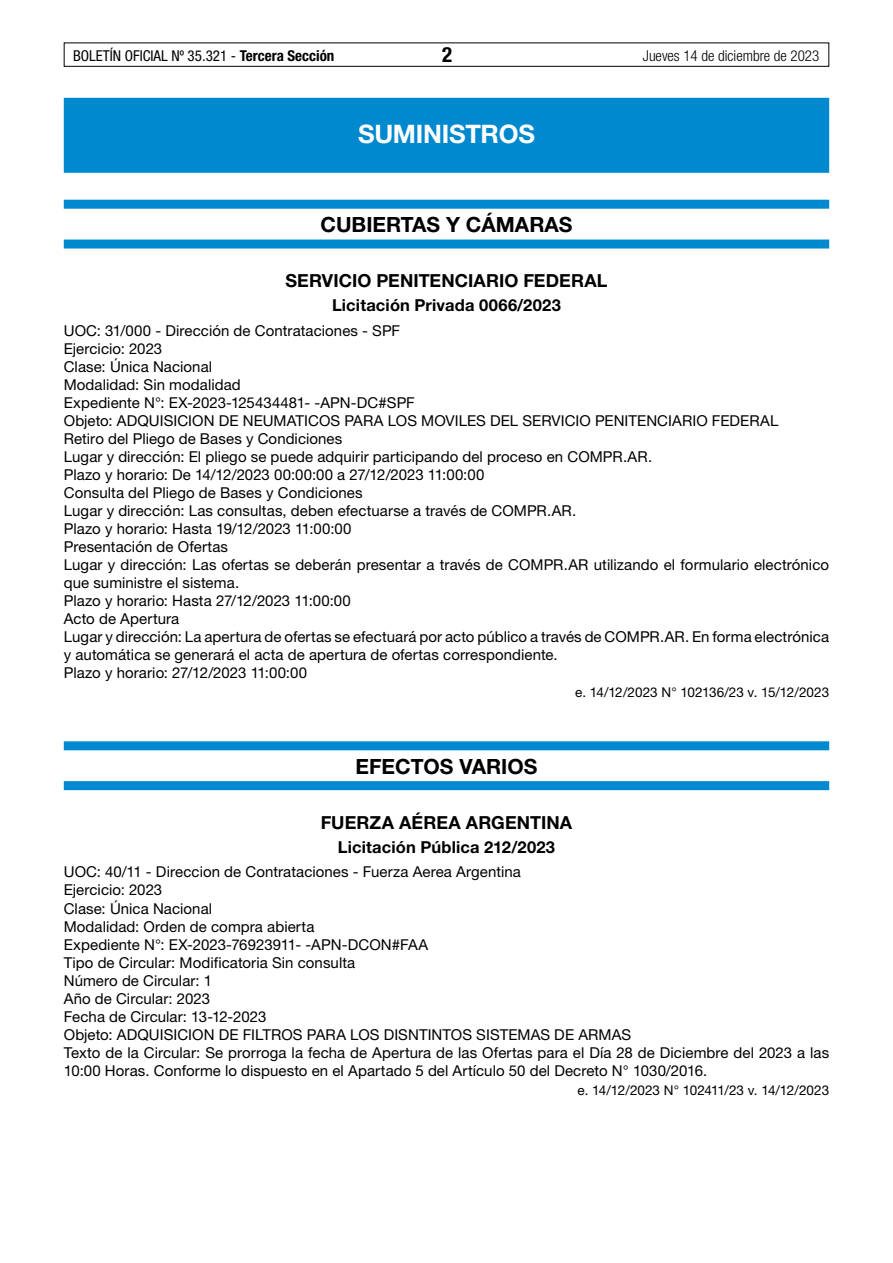
<style>
.page{position:relative;width:893px;height:1263px;background:#fff}
.page>*{position:absolute;margin:0;border:0;box-sizing:border-box;transform-origin:0 0}
.t1{font:700 25.5px "Helvetica Neue LT Std";letter-spacing:-.01em;color:#fff}
.t2{font:700 21px "Helvetica Neue LT Std";color:#000}
.t3{font:700 condensed 21px "Helvetica Neue LT Std";color:#000}
.t4{font:700 18px "Helvetica Neue LT Std";letter-spacing:.005em;color:#000}
.t5{font:700 16.5px "Helvetica Neue LT Std";letter-spacing:.01em;color:#000}
.t6{font:15px/18px "Helvetica Neue LT Std";letter-spacing:.005em;color:#000}
.t7{font:condensed 15px "Helvetica Neue LT Std";color:#000}
.t8{font:300 condensed 15px "Helvetica Neue LT Std";color:#000}
.t9{font:13.5px "Helvetica Neue LT Std";letter-spacing:-.005em;color:#000}
.s1{font-weight:700}
</style>
<div class="page">
<div style="left:64px;top:43px;width:765px;height:24px;border:1px solid #000"></div>
<div style="left:64px;top:98px;width:765px;height:75px;background:#0089cf"></div>
<div style="left:64px;top:200px;width:765px;height:9px;background:#0089cf"></div>
<div style="left:64px;top:240px;width:765px;height:9px;background:#0089cf"></div>
<div style="left:64px;top:741px;width:765px;height:9px;background:#0089cf"></div>
<div style="left:64px;top:781px;width:765px;height:9px;background:#0089cf"></div>
<p class="t7" style="left:73px;top:47px;width:263px">BOLETÍN OFICIAL Nº 35.321 - <span class="s1">Tercera Sección</span></p>
<h2 class="t3" style="left:442px;top:42px;width:12px">2</h2>
<p class="t8" style="left:643px;top:47px;width:178px">Jueves 14 de diciembre de 2023</p>
<h1 class="t1" style="left:358px;top:118px;width:178px">SUMINISTROS</h1>
<h2 class="t2" style="left:320px;top:212px;width:254px">CUBIERTAS Y CÁMARAS</h2>
<p class="t4" style="left:285px;top:270px;width:324px">SERVICIO PENITENCIARIO FEDERAL</p>
<p class="t5" style="left:332px;top:295px;width:230px">Licitación Privada 0066/2023</p>
<p class="t6" style="left:64px;top:321px;width:767px">UOC: 31/000 - Dirección de Contrataciones - SPF<br>Ejercicio: 2023<br>Clase: Única Nacional<br>Modalidad: Sin modalidad<br>Expediente N°: EX-2023-125434481- -APN-DC#SPF<br>Objeto: ADQUISICION DE NEUMATICOS PARA LOS MOVILES DEL SERVICIO PENITENCIARIO FEDERAL<br>Retiro del Pliego de Bases y Condiciones<br>Lugar y dirección: El pliego se puede adquirir participando del proceso en COMPR.AR.<br>Plazo y horario: De 14/12/2023 00:00:00 a 27/12/2023 11:00:00<br>Consulta del Pliego de Bases y Condiciones<br>Lugar y dirección: Las consultas, deben efectuarse a través de COMPR.AR.<br>Plazo y horario: Hasta 19/12/2023 11:00:00<br>Presentación de Ofertas<br>Lugar y dirección: Las ofertas se deberán presentar a través de COMPR.AR utilizando el formulario electrónico que suministre el sistema.<br>Plazo y horario: Hasta 27/12/2023 11:00:00<br>Acto de Apertura<br>Lugar y dirección: La apertura de ofertas se efectuará por acto público a través de COMPR.AR. En forma electrónica y automática se generará el acta de apertura de ofertas correspondiente.<br>Plazo y horario: 27/12/2023 11:00:00</p>
<p class="t9" style="left:575px;top:684px;width:256px">e. 14/12/2023 N° 102136/23 v. 15/12/2023</p>
<h2 class="t2" style="left:356px;top:753px;width:183px">EFECTOS VARIOS</h2>
<p class="t4" style="left:321px;top:811px;width:253px">FUERZA AÉREA ARGENTINA</p>
<p class="t5" style="left:338px;top:837px;width:219px">Licitación Pública 212/2023</p>
<p class="t6" style="left:64px;top:863px;width:767px">UOC: 40/11 - Direccion de Contrataciones - Fuerza Aerea Argentina<br>Ejercicio: 2023<br>Clase: Única Nacional<br>Modalidad: Orden de compra abierta<br>Expediente N°: EX-2023-76923911- -APN-DCON#FAA<br>Tipo de Circular: Modificatoria Sin consulta<br>Número de Circular: 1<br>Año de Circular: 2023<br>Fecha de Circular: 13-12-2023<br>Objeto: ADQUISICION DE FILTROS PARA LOS DISNTINTOS SISTEMAS DE ARMAS<br>Texto de la Circular: Se prorroga la fecha de Apertura de las Ofertas para el Día 28 de Diciembre del 2023 a las 10:00 Horas. Conforme lo dispuesto en el Apartado 5 del Artículo 50 del Decreto N° 1030/2016.</p>
<p class="t9" style="left:577px;top:1082px;width:253px">e. 14/12/2023 N° 102411/23 v. 14/12/2023</p>
</div>
